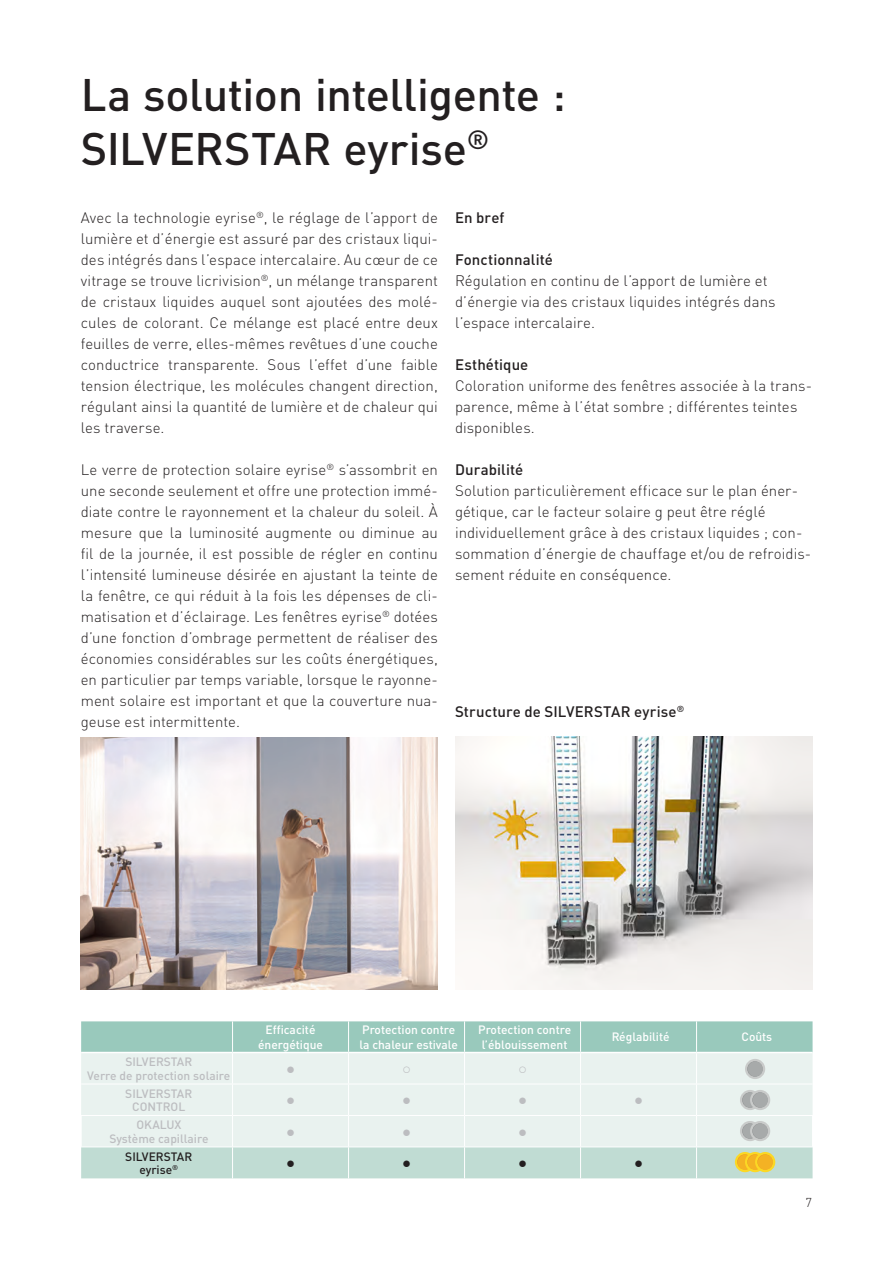
<style>
.page{position:relative;width:893px;height:1263px;background:#fff}
.page>*{position:absolute;margin:0;border:0;box-sizing:border-box;transform-origin:0 0}
.t1{font:500 45px/54px "DIN Pro";letter-spacing:-.01em;color:#231f20}
.t2{font:300 15px/21px "DIN Pro";letter-spacing:.005em;color:#231f20}
.t3{font:500 15px "DIN Pro";letter-spacing:.005em;color:#231f20}
.t4{font:15px "Arial";color:#bcbdc0}
.t5{font:15px "Arial";color:#231f20}
.t6{font:300 12.75px "DIN Pro";color:#231f20}
.t7{font:500 12px/15px "DIN Pro";color:#fff;text-align:center}
.t8{font:500 12px/13.5px "DIN Pro";color:#bcbdc0;text-align:center}
.t9{font:500 12px/13.5px "DIN Pro";color:#231f20;text-align:center}
</style>
<div class="page">
<img style="left:81px;top:738px;width:357px;height:252px">
<div style="left:81px;top:1021px;width:732px;height:31px;background:#99c9bc"></div>
<div style="left:81px;top:1053px;width:732px;height:93px;background:#e9f2ef"></div>
<div style="left:81px;top:1147px;width:732px;height:31px;background:#c0dcd3"></div>
<hr style="left:81px;top:1115px;width:152px;height:1px;background:#fff">
<hr style="left:233px;top:1115px;width:116px;height:1px;background:#fff">
<hr style="left:349px;top:1115px;width:116px;height:1px;background:#fff">
<hr style="left:465px;top:1115px;width:116px;height:1px;background:#fff">
<hr style="left:581px;top:1115px;width:116px;height:1px;background:#fff">
<hr style="left:697px;top:1115px;width:116px;height:1px;background:#fff">
<hr style="left:81px;top:1116px;width:1px;height:30px;background:#fff">
<hr style="left:580px;top:1116px;width:1px;height:30px;background:#fff">
<hr style="left:696px;top:1116px;width:1px;height:30px;background:#fff">
<hr style="left:812px;top:1116px;width:1px;height:30px;background:#fff">
<hr style="left:232px;top:1116px;width:1px;height:30px;background:#fff">
<hr style="left:348px;top:1116px;width:1px;height:30px;background:#fff">
<hr style="left:464px;top:1116px;width:1px;height:30px;background:#fff">
<hr style="left:232px;top:1021px;width:1px;height:31px;background:#fff">
<hr style="left:348px;top:1021px;width:1px;height:31px;background:#fff">
<hr style="left:464px;top:1021px;width:1px;height:31px;background:#fff">
<hr style="left:580px;top:1021px;width:1px;height:31px;background:#fff">
<hr style="left:696px;top:1021px;width:1px;height:31px;background:#fff">
<hr style="left:348px;top:1053px;width:1px;height:30px;background:#fff">
<hr style="left:464px;top:1053px;width:1px;height:30px;background:#fff">
<hr style="left:348px;top:1084px;width:1px;height:31px;background:#fff">
<hr style="left:464px;top:1084px;width:1px;height:31px;background:#fff">
<hr style="left:580px;top:1053px;width:1px;height:30px;background:#fff">
<hr style="left:580px;top:1084px;width:1px;height:31px;background:#fff">
<hr style="left:233px;top:1083px;width:116px;height:1px;background:#fff">
<hr style="left:349px;top:1083px;width:116px;height:1px;background:#fff">
<hr style="left:465px;top:1083px;width:116px;height:1px;background:#fff">
<hr style="left:581px;top:1083px;width:116px;height:1px;background:#fff">
<hr style="left:696px;top:1053px;width:1px;height:30px;background:#fff">
<hr style="left:696px;top:1084px;width:1px;height:31px;background:#fff">
<hr style="left:697px;top:1083px;width:116px;height:1px;background:#fff">
<hr style="left:232px;top:1053px;width:1px;height:30px;background:#fff">
<hr style="left:232px;top:1084px;width:1px;height:31px;background:#fff">
<hr style="left:81px;top:1083px;width:152px;height:1px;background:#fff">
<hr style="left:232px;top:1147px;width:1px;height:31px;background:#fff">
<hr style="left:348px;top:1147px;width:1px;height:31px;background:#fff">
<hr style="left:464px;top:1147px;width:1px;height:31px;background:#fff">
<hr style="left:580px;top:1147px;width:1px;height:31px;background:#fff">
<hr style="left:696px;top:1147px;width:1px;height:31px;background:#fff">
<div style="left:745px;top:1059px;width:20px;height:20px;background:#c9cbca;border-radius:50%"></div>
<svg style="left:747px;top:1061px;width:16px;height:16px"></svg>
<div style="left:748px;top:1061px;width:15px;height:15px;background:#a7aaaa;border-radius:50%"></div>
<div style="left:740px;top:1090px;width:20px;height:20px;background:#c9cbca;border-radius:50%"></div>
<svg style="left:742px;top:1092px;width:16px;height:16px"></svg>
<div style="left:743px;top:1092px;width:15px;height:15px;background:#a7aaaa;border-radius:50%"></div>
<div style="left:740px;top:1121px;width:20px;height:20px;background:#c9cbca;border-radius:50%"></div>
<svg style="left:742px;top:1123px;width:16px;height:16px"></svg>
<div style="left:743px;top:1123px;width:15px;height:15px;background:#a7aaaa;border-radius:50%"></div>
<svg style="left:735px;top:1152px;width:20px;height:20px"></svg>
<svg style="left:737px;top:1154px;width:15px;height:15px"></svg>
<div style="left:738px;top:1155px;width:15px;height:15px;background:#f4b224;border-radius:50%"></div>
<div style="left:750px;top:1090px;width:20px;height:20px;background:#c9cbca;border-radius:50%"></div>
<svg style="left:752px;top:1092px;width:16px;height:16px"></svg>
<div style="left:753px;top:1092px;width:15px;height:15px;background:#a7aaaa;border-radius:50%"></div>
<div style="left:750px;top:1121px;width:20px;height:20px;background:#c9cbca;border-radius:50%"></div>
<svg style="left:752px;top:1123px;width:16px;height:16px"></svg>
<div style="left:753px;top:1123px;width:15px;height:15px;background:#a7aaaa;border-radius:50%"></div>
<div style="left:745px;top:1152px;width:20px;height:20px;background:#fbd824;border-radius:50%"></div>
<svg style="left:747px;top:1154px;width:16px;height:15px"></svg>
<div style="left:748px;top:1155px;width:15px;height:15px;background:#f4b224;border-radius:50%"></div>
<div style="left:755px;top:1152px;width:20px;height:20px;background:#fbd824;border-radius:50%"></div>
<svg style="left:757px;top:1154px;width:16px;height:15px"></svg>
<div style="left:758px;top:1155px;width:15px;height:15px;background:#f4b224;border-radius:50%"></div>
<img style="left:455px;top:737px;width:357px;height:253px">
<h1 class="t1" style="left:81px;top:63px;width:486px">La solution intelligente :<br>SILVERSTAR eyrise<sup>®</sup></h1>
<p class="t2" style="left:81px;top:206px;width:359px;text-align:justify">Avec la technologie eyrise<sup>®</sup>, le réglage de l’apport de lumière et d’énergie est assuré par des cristaux liqui&shy;des intégrés dans l’espace intercalaire. Au cœur de ce vitrage se trouve licrivision<sup>®</sup>, un mélange transparent de cristaux liquides auquel sont ajoutées des molé&shy;cules de colorant. Ce mélange est placé entre deux feuilles de verre, elles-mêmes revêtues d’une couche conductrice transparente. Sous l’effet d’une faible tension électrique, les molécules changent direction, régulant ainsi la quantité de lumière et de chaleur qui les traverse.</p>
<p class="t2" style="left:81px;top:458px;width:359px;text-align:justify">Le verre de protection solaire eyrise<sup>®</sup> s’assombrit en une seconde seulement et offre une protection immé&shy;diate contre le rayonnement et la chaleur du soleil. À mesure que la luminosité augmente ou diminue au fil de la journée, il est possible de régler en continu l’intensité lumineuse désirée en ajustant la teinte de la fenêtre, ce qui réduit à la fois les dépenses de cli&shy;matisation et d’éclairage. Les fenêtres eyrise<sup>®</sup> dotées d’une fonction d’ombrage permettent de réaliser des économies considérables sur les coûts énergétiques, en particulier par temps variable, lorsque le rayonne&shy;ment solaire est important et que la couverture nua&shy;geuse est intermittente.</p>
<p class="t3" style="left:455px;top:206px;width:51px">En bref</p>
<p class="t3" style="left:455px;top:248px;width:99px">Fonctionnalité</p>
<p class="t2" style="left:455px;top:269px;width:322px">Régulation en continu de l’apport de lumière et d’énergie via des cristaux liquides intégrés dans l’espace intercalaire.</p>
<p class="t3" style="left:455px;top:353px;width:75px">Esthétique</p>
<p class="t2" style="left:455px;top:374px;width:359px">Coloration uniforme des fenêtres associée à la trans&shy;parence, même à l’état sombre ; différentes teintes disponibles.</p>
<p class="t3" style="left:455px;top:458px;width:70px">Durabilité</p>
<p class="t2" style="left:455px;top:479px;width:358px">Solution particulièrement efficace sur le plan éner&shy;gétique, car le facteur solaire g peut être réglé individuellement grâce à des cristaux liquides ; con&shy;sommation d’énergie de chauffage et/ou de refroidis&shy;sement réduite en conséquence.</p>
<p class="t3" style="left:455px;top:699px;width:231px">Structure de SILVERSTAR eyrise<sup>®</sup></p>
<p class="t7" style="left:258px;top:1020px;width:66px">Efficacité énergétique</p>
<p class="t7" style="left:359px;top:1020px;width:100px;text-align:left">Protection contre la chaleur estivale</p>
<p class="t7" style="left:478px;top:1020px;width:95px">Protection contre l’éblouissement</p>
<p class="t7" style="left:612px;top:1028px;width:59px">Réglabilité</p>
<p class="t7" style="left:741px;top:1028px;width:32px">Coûts</p>
<p class="t8" style="left:87px;top:1054px;width:145px">SILVERSTAR<br>Verre de protection solaire</p>
<p class="t4" style="left:286px;top:1059px;width:11px">●</p>
<p class="t4" style="left:402px;top:1059px;width:11px">○</p>
<p class="t4" style="left:518px;top:1059px;width:11px">○</p>
<p class="t8" style="left:125px;top:1085px;width:68px">SILVERSTAR<br>CONTROL</p>
<p class="t4" style="left:286px;top:1090px;width:11px">●</p>
<p class="t4" style="left:402px;top:1090px;width:11px">●</p>
<p class="t4" style="left:518px;top:1090px;width:11px">●</p>
<p class="t4" style="left:634px;top:1090px;width:11px">●</p>
<p class="t8" style="left:109px;top:1117px;width:101px">OKALUX<br>Système capillaire</p>
<p class="t4" style="left:286px;top:1121px;width:11px">●</p>
<p class="t4" style="left:402px;top:1121px;width:11px">●</p>
<p class="t4" style="left:518px;top:1121px;width:11px">●</p>
<p class="t9" style="left:125px;top:1148px;width:68px">SILVERSTAR eyrise<sup>®</sup></p>
<p class="t5" style="left:286px;top:1153px;width:11px">●</p>
<p class="t5" style="left:402px;top:1153px;width:11px">●</p>
<p class="t5" style="left:518px;top:1153px;width:11px">●</p>
<p class="t5" style="left:634px;top:1153px;width:11px">●</p>
<p class="t6" style="left:806px;top:1192px;width:8px">7</p>
</div>
